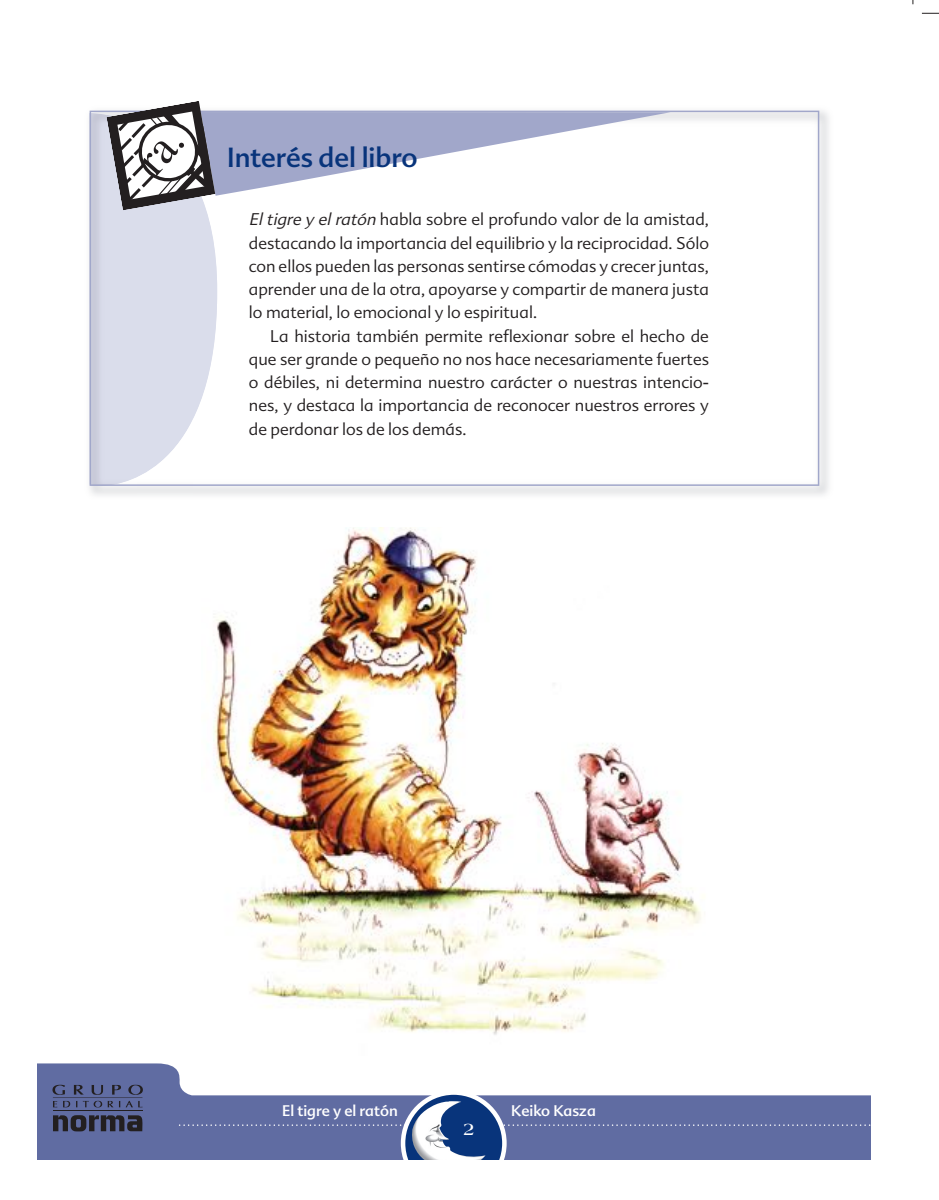
<style>
.page{position:relative;width:939px;height:1200px;background:#fff}
.page>*{position:absolute;margin:0;border:0;box-sizing:border-box;transform-origin:0 0}
.t1{font:27px "Advert";color:#08347b}
.t2{font:700 18px "Americana Std";color:#fff}
.t3{font:300 16.5px/23.2px "Advert";color:#231f20;text-align:justify}
.t4{font:15px "Advert";color:#fff}
.s1{font-style:italic}
</style>
<div class="page">
<svg style="left:37px;top:1063px;width:834px;height:96px"></svg>
<svg style="left:179px;top:1089px;width:691px;height:70px;background:#707bab"></svg>
<img style="left:411px;top:1100px;width:74px;height:59px">
<hr style="left:53px;top:1097px;width:89px;height:1px;background:#231f20">
<hr style="left:53px;top:1109px;width:89px;height:1px;background:#231f20">
<svg style="left:53px;top:1114px;width:89px;height:17px;background:#3a3c52"></svg>
<svg style="left:52px;top:1084px;width:91px;height:10px"></svg>
<svg style="left:53px;top:1100px;width:89px;height:7px"></svg>
<div style="left:192px;top:204px;width:637px;height:291px;background:#ececed"></div>
<svg style="left:90px;top:111px;width:729px;height:375px"></svg>
<svg style="left:106px;top:101px;width:564px;height:109px"></svg>
<img style="left:213px;top:527px;width:488px;height:508px">
<svg style="left:922px;top:12px;width:17px;height:2px"></svg>
<h1 class="t1" style="left:227px;top:146px;width:192px">Interés del libro</h1>
<p class="t3" style="left:249px;top:209px;width:461px"><span class="s1">Eltigre y elratón</span> habla sobre el profundo valor de la amistad, destacando la importancia del equilibrio y la reciprocidad. Sólo con ellos pueden las personas sentirse cómodas y crecer juntas, aprender una de la otra, apoyarse y compartir de manera justa lo material, lo emocional y lo espiritual.</p>
<p class="t3" style="left:249px;top:325px;width:461px;text-indent:21px">La historia también permite reflexionar sobre el hecho de que ser grande o pequeño no nos hace necesariamente fuertes o débiles, ni determina nuestro carácter o nuestras intencio&shy;nes, y destaca la importancia de reconocer nuestros errores y de perdonar los de los demás.</p>
<p class="t4" style="left:282px;top:1104px;width:117px">El tigre y el ratón</p>
<p class="t4" style="left:511px;top:1104px;width:86px">Keiko Kasza</p>
<p class="t2" style="left:463px;top:1121px;width:13px">2</p>
</div>
